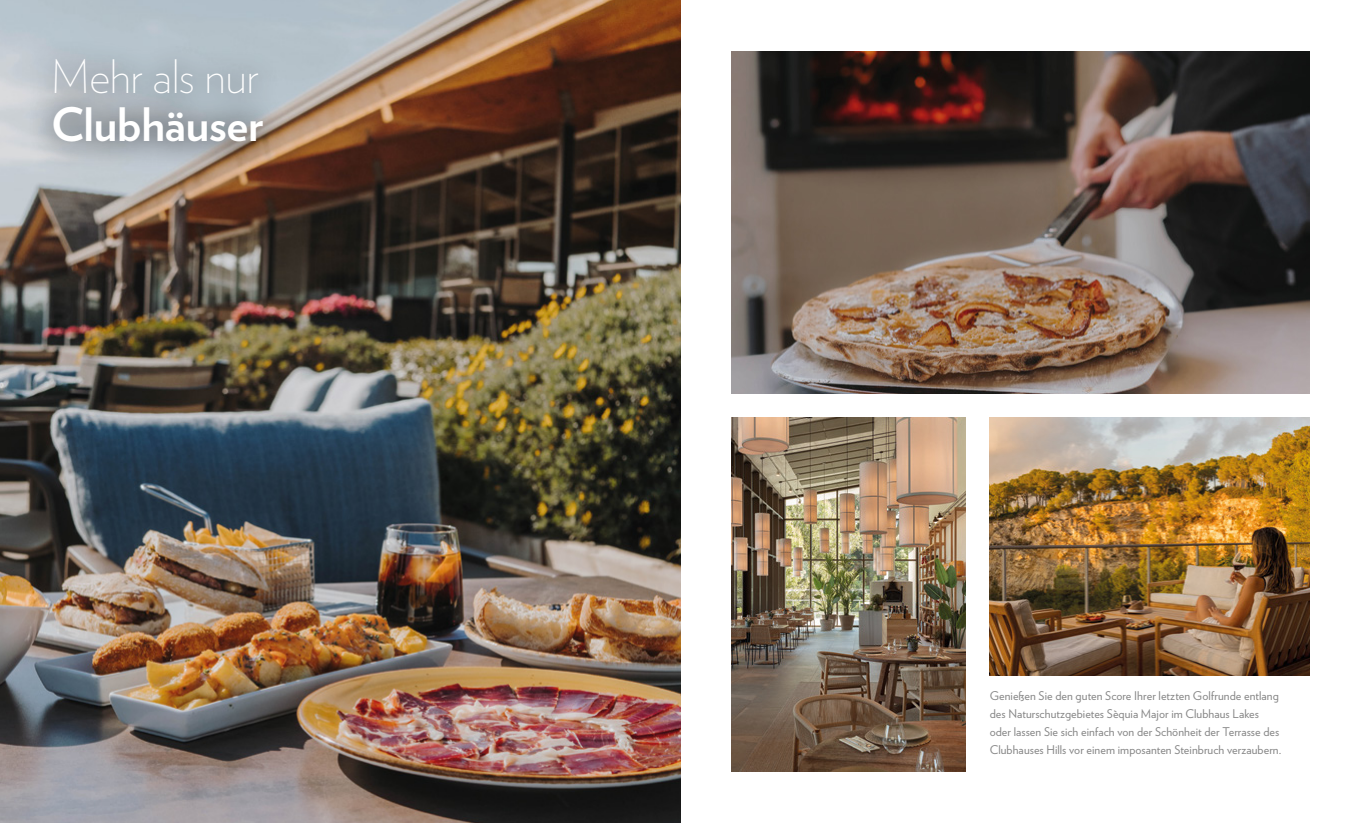
<style>
.page{position:relative;width:1361px;height:823px;background:#fff}
.page>*{position:absolute;margin:0;border:0;box-sizing:border-box;transform-origin:0 0}
.t1{font:200 46px "Verlag";letter-spacing:-.01em;color:#fff}
.t2{font:700 46px "Verlag";letter-spacing:-.005em;color:#fff}
.t3{font:12px/18px "Verlag";letter-spacing:.005em;color:#878787}
</style>
<div class="page">
<img style="left:731px;top:51px;width:579px;height:342px">
<img style="left:989px;top:417px;width:321px;height:258px">
<img style="left:0;top:0;width:680px;height:822px">
<img style="left:731px;top:417px;width:234px;height:354px">
<div style="left:27px;top:35px;width:261px;height:134px;background:#000;opacity:.75"></div>
<h1 class="t1" style="left:51px;top:43px;width:210px">Mehr als nur</h1>
<h1 class="t2" style="left:51px;top:88px;width:214px">Clubhäuser</h1>
<p class="t3" style="left:989px;top:685px;width:293px">Genießen Sie den guten Score Ihrer letzten Golfrunde entlang des Naturschutzgebietes Sèquia Major im Clubhaus Lakes oder lassen Sie sich einfach von der Schönheit der Terrasse des Clubhauses Hills vor einem imposanten Steinbruch verzaubern.</p>
</div>
